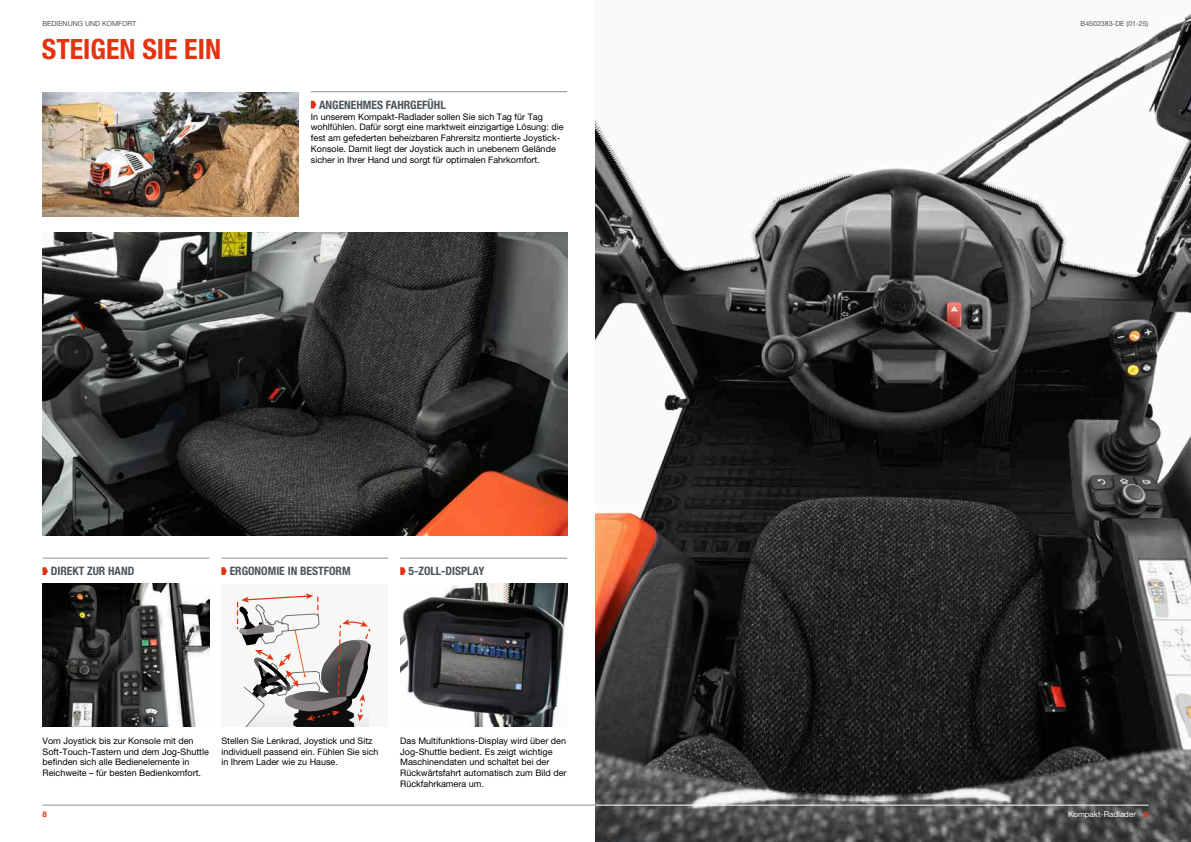
<style>
.page{position:relative;width:1191px;height:842px;background:#fff}
.page>*{position:absolute;margin:0;border:0;box-sizing:border-box;transform-origin:0 0}
.t1{font:700 condensed 28px "Helvetica Neue LT Pro";color:#e43312}
.t2{font:700 condensed 11.6px "Helvetica Neue LT Pro";color:#4c555c}
.t3{font:9px/10.8px "Helvetica Neue LT Pro";color:#000}
.t4{font:8px "Helvetica Neue LT Pro";color:#fff}
.t5{font:700 8px "Helvetica Neue LT Pro";color:#e43312}
.t6{font:7px "Helvetica Neue LT Pro";color:#4c555c}
.s1{font-weight:700;color:#e43312}
</style>
<div class="page">
<hr style="left:43px;top:805px;width:552px;height:1px;background:#8b9296">
<img style="left:43px;top:233px;width:524px;height:302px">
<img style="left:595px;top:13px;width:596px;height:829px">
<hr style="left:595px;top:805px;width:553px;height:1px;background:#fff">
<img style="left:43px;top:92px;width:256px;height:124px">
<img style="left:400px;top:583px;width:167px;height:143px">
<img style="left:43px;top:583px;width:166px;height:143px">
<div style="left:221px;top:584px;width:167px;height:142px;background:#f7f7f6"></div>
<svg style="left:236px;top:593px;width:135px;height:133px"></svg>
<hr style="left:311px;top:91px;width:256px;height:1px;background:#8b9296">
<svg style="left:311px;top:101px;width:5px;height:8px"></svg>
<hr style="left:221px;top:558px;width:167px;height:1px;background:#8b9296">
<svg style="left:221px;top:567px;width:6px;height:8px"></svg>
<hr style="left:400px;top:558px;width:167px;height:1px;background:#8b9296">
<svg style="left:400px;top:567px;width:6px;height:8px"></svg>
<hr style="left:43px;top:558px;width:166px;height:1px;background:#8b9296">
<svg style="left:43px;top:567px;width:5px;height:8px"></svg>
<p class="t6" style="left:43px;top:19px;width:95px">BEDIENUNG UND KOMFORT</p>
<h1 class="t1" style="left:42px;top:32px;width:181px">STEIGEN SIE EIN</h1>
<p class="t2" style="left:319px;top:98px;width:128px">ANGENEHMES FAHRGEFÜHL</p>
<p class="t3" style="left:311px;top:111px;width:254px">In unserem Kompakt-Radlader sollen Sie sich Tag für Tag wohlfühlen. Dafür sorgt eine marktweit einzigartige Lösung: die fest am gefederten beheizbaren Fahrersitz montierte Joystick-Konsole. Damit liegt der Joystick auch in unebenem Gelände sicher in Ihrer Hand und sorgt für optimalen Fahrkomfort.</p>
<p class="t2" style="left:51px;top:564px;width:85px">DIREKT ZUR HAND</p>
<p class="t2" style="left:230px;top:564px;width:122px">ERGONOMIE IN BESTFORM</p>
<p class="t2" style="left:408px;top:564px;width:77px">5-ZOLL-DISPLAY</p>
<p class="t3" style="left:43px;top:735px;width:168px">Vom Joystick bis zur Konsole mit den Soft-Touch-Tastern und dem Jog-Shuttle befinden sich alle Bedienelemente in Reichweite – für besten Bedienkomfort.</p>
<p class="t3" style="left:221px;top:735px;width:159px">Stellen Sie Lenkrad, Joystick und Sitz individuell passend ein. Fühlen Sie sich in Ihrem Lader wie zu Hause.</p>
<p class="t3" style="left:400px;top:735px;width:168px">Das Multifunktions-Display wird über den Jog-Shuttle bedient. Es zeigt wichtige Maschinendaten und schaltet bei der Rückwärtsfahrt automatisch zum Bild der Rückfahrkamera um.</p>
<p class="t6" style="left:1080px;top:19px;width:69px">B4502383-DE (01-25)</p>
<p class="t5" style="left:43px;top:809px;width:6px">8</p>
<p class="t4" style="left:1068px;top:810px;width:82px">Kompakt-Radlader <span class="s1">9</span></p>
</div>
